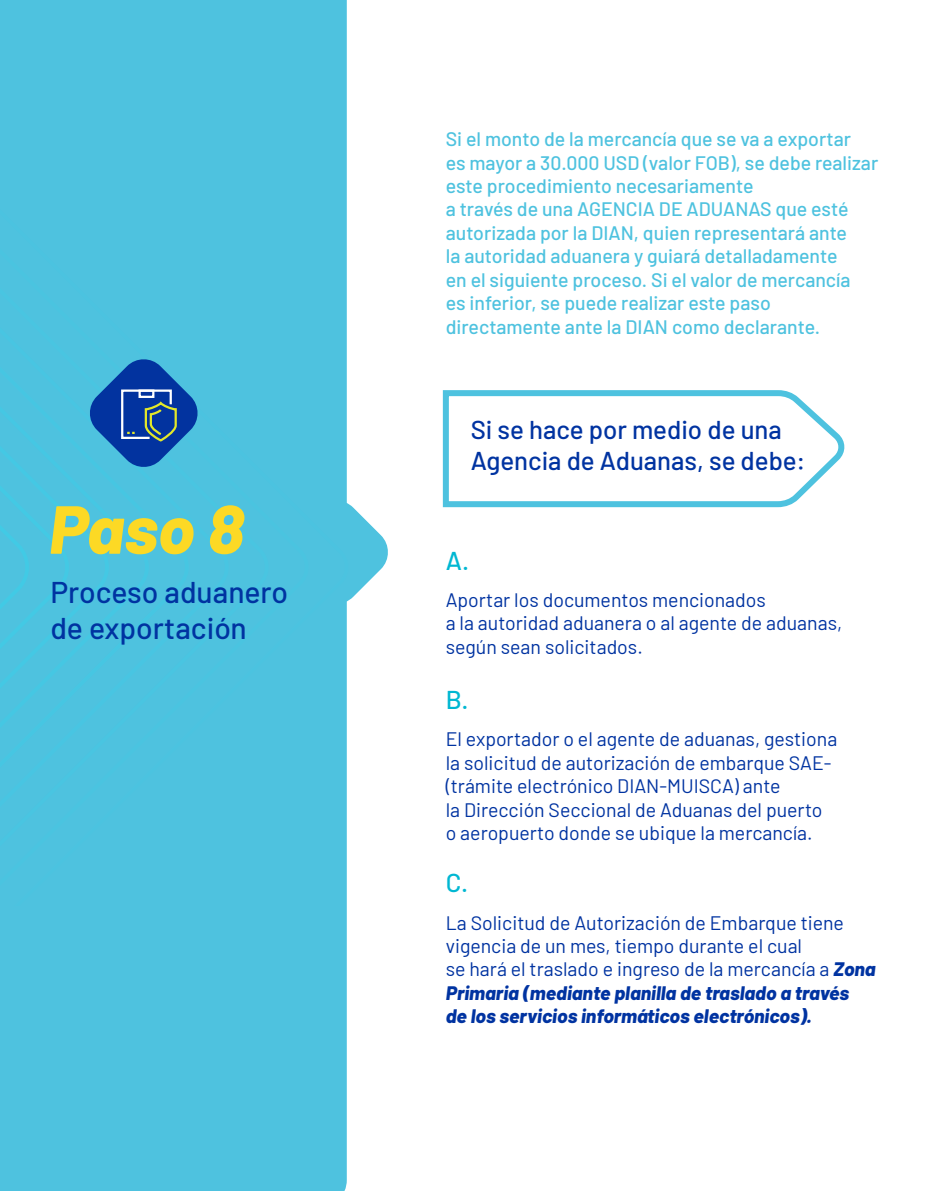
<style>
.page{position:relative;width:936px;height:1191px;background:#fff}
.page>*{position:absolute;margin:0;border:0;box-sizing:border-box;transform-origin:0 0}
.t1{font:italic 800 67.8px "Barlow";color:#fcd925}
.t2{font:500 30px/36px "Barlow";color:#0033a1}
.t3{font:500 25.8px/30.9px "Barlow";color:#0033a1}
.t4{font:500 25.8px "Barlow";color:#00b7d2}
.t5{font:19.5px/23.4px "Barlow";color:#0033a1}
.t6{font:500 19.5px/23.4px "Barlow";color:#4ec2df}
.s1{font-weight:800;font-style:italic}
</style>
<div class="page">
<div style="left:0;top:0;width:347px;height:1191px;background:#4ec2df"></div>
<svg style="left:348px;top:503px;width:40px;height:98px"></svg>
<div style="left:0;top:93px;width:348px;height:812px;background:#4ec2df"></div>
<svg style="left:442px;top:390px;width:403px;height:118px"></svg>
<svg style="left:88px;top:357px;width:112px;height:112px;background:#2c75b7"></svg>
<h1 class="t1" style="left:49px;top:479px;width:196px">Paso 8</h1>
<h2 class="t2" style="left:50px;top:572px;width:239px">Proceso aduanero de exportación</h2>
<p class="t6" style="left:445px;top:126px;width:434px">Si el monto de la mercancía que se va a exportar<br>es mayor a 30.000 USD (valor FOB), se debe realizar este procedimiento necesariamente<br>a través de una AGENCIA DE ADUANAS que esté autorizada por la DIAN, quien representará ante<br>la autoridad aduanera y guiará detalladamente<br>en el siguiente proceso. Si el valor de mercancía<br>es inferior, se puede realizar este paso directamente ante la DIAN como declarante.</p>
<h3 class="t3" style="left:470px;top:412px;width:336px">Si se hace por medio de una<br>Agencia de Aduanas, se debe:</h3>
<h3 class="t4" style="left:445px;top:541px;width:25px">A.</h3>
<p class="t5" style="left:445px;top:586px;width:398px">Aportar los documentos mencionados<br>a la autoridad aduanera o al agente de aduanas, según sean solicitados.</p>
<h3 class="t4" style="left:445px;top:681px;width:24px">B.</h3>
<p class="t5" style="left:445px;top:726px;width:393px">El exportador o el agente de aduanas, gestiona la solicitud de autorización de embarque SAE-(trámite electrónico DIAN-MUISCA) ante<br>la Dirección Seccional de Aduanas del puerto o aeropuerto donde se ubique la mercancía.</p>
<h3 class="t4" style="left:445px;top:864px;width:24px">C.</h3>
<p class="t5" style="left:445px;top:909px;width:431px">La Solicitud de Autorización de Embarque tiene vigencia de un mes, tiempo durante el cual<br>se hará el traslado e ingreso de la mercancía a <span class="s1">Zona Primaria (mediante planilla de traslado a través<br>de los servicios informáticos electrónicos).</span></p>
</div>
